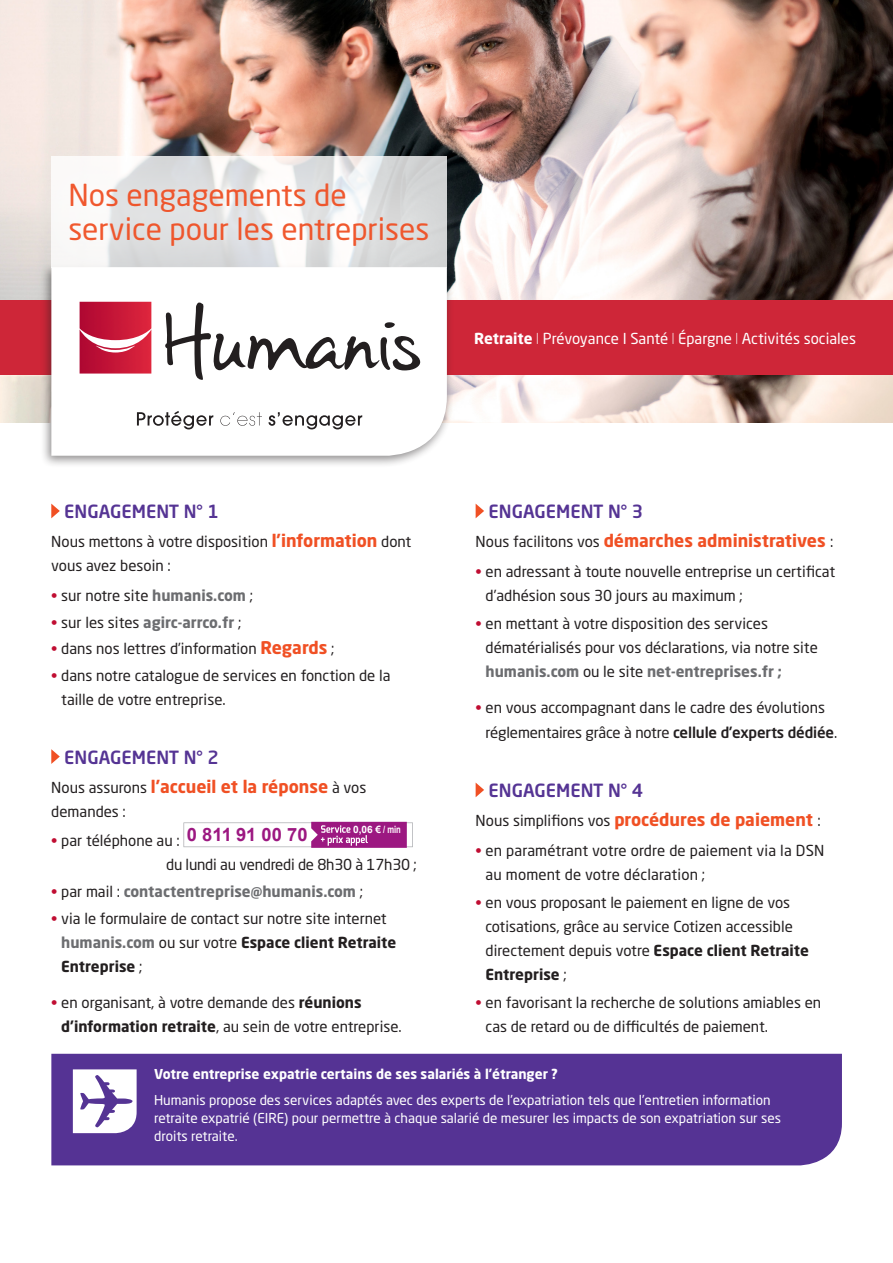
<style>
.page{position:relative;width:893px;height:1263px;background:#fff}
.page>*{position:absolute;margin:0;border:0;box-sizing:border-box;transform-origin:0 0}
.t1{font:30px/33.5px "Neo Sans Std";color:#f05024}
.t2{font:500 18px "Neo Sans Std";color:#553494}
.t3{font:700 17.25px "Neo Sans Std";color:#f05024}
.t4{font:15px/24px "Neo Sans Std";color:#231f20}
.t5{font:700 15px "Neo Sans Std";color:#6c6d70}
.t6{font:15px "Neo Sans Std";color:#fff}
.texte{font:13.5px/18px "Neo Sans Std";color:#fff}
.texte-2{font:700 13.5px "Neo Sans Std";color:#fff}
.t7{font:700 10.05px "Arial";color:#fff}
.s1{font-weight:700}
.s2{font-weight:300}
.s3{font-weight:700;font-size:17.25px;color:#f05024}
.s4{color:#c00d32}
.s5{font-weight:700;color:#6c6d70}
.s6{font-weight:400;color:#c00d32}
.s7{font-weight:400;color:#231f20}
.s8{font-weight:400;font-size:15px;color:#231f20}
.s9{font-weight:500}
</style>
<div class="page">
<img style="left:0;top:0;width:893px;height:422px">
<div style="left:0;top:301px;width:893px;height:74px;background:#ce2638"></div>
<div style="left:40px;top:262px;width:414px;height:207px;background:#231f20;opacity:.5"></div>
<svg style="left:51px;top:298px;width:396px;height:158px"></svg>
<img style="left:80px;top:302px;width:71px;height:72px">
<svg style="left:165px;top:302px;width:255px;height:78px;background:#d5d4d5"></svg>
<div style="left:15px;top:130px;width:467px;height:168px;background:#fff;opacity:.4"></div>
<svg style="left:137px;top:411px;width:225px;height:18px"></svg>
<svg style="left:51px;top:504px;width:9px;height:14px"></svg>
<svg style="left:51px;top:749px;width:9px;height:15px"></svg>
<svg style="left:183px;top:822px;width:230px;height:26px"></svg>
<svg style="left:476px;top:504px;width:8px;height:14px"></svg>
<svg style="left:476px;top:783px;width:8px;height:14px"></svg>
<div style="left:51px;top:1054px;width:791px;height:111px;background:#553394"></div>
<svg style="left:73px;top:1069px;width:64px;height:64px"></svg>
<h1 class="t1" style="left:68px;top:178px;width:363px">Nos engagements de service pour les entreprises</h1>
<p class="t6" style="left:474px;top:329px;width:383px"><span class="s1">Retraite</span> <span class="s2">I</span> Prévoyance I Santé <span class="s2">I</span> Épargne <span class="s2">I</span> Activités sociales</p>
<p class="t2" style="left:64px;top:500px;width:156px">ENGAGEMENT N° 1</p>
<p class="t4" style="left:51px;top:529px;width:362px">Nous mettons à votre disposition <span class="s3">l’information</span> dont vous avez besoin :</p>
<p class="t4" style="left:51px;top:583px;width:203px"><span class="s4">•</span> sur notre site <span class="s5">humanis.com</span> ;</p>
<p class="t5" style="left:51px;top:612px;width:192px"><span class="s6">•</span> <span class="s7">sur les sites</span> agirc-arrco.fr <span class="s7">;</span></p>
<p class="t4" style="left:51px;top:636px;width:285px"><span class="s4">•</span> dans nos lettres d’information <span class="s3">Regards</span> ;</p>
<p class="t4" style="left:61px;top:663px;width:331px;text-indent:-10px"><span class="s4">•</span> dans notre catalogue de services en fonction de la taille de votre entreprise.</p>
<p class="t2" style="left:489px;top:500px;width:156px">ENGAGEMENT N° 3</p>
<p class="t3" style="left:476px;top:529px;width:359px"><span class="s8">Nous facilitons vos</span> démarches administratives <span class="s8">:</span></p>
<p class="t4" style="left:486px;top:559px;width:351px;text-indent:-10px"><span class="s4">•</span> en adressant à toute nouvelle entreprise un certificat d’adhésion sous 30 jours au maximum ;</p>
<p class="t4" style="left:486px;top:611px;width:334px;text-indent:-10px"><span class="s4">•</span> en mettant à votre disposition des services dématérialisés pour vos déclarations, via notre site <span class="s5">humanis.com</span> ou le site <span class="s5">net-entreprises.fr ;</span></p>
<p class="t4" style="left:486px;top:694px;width:353px;line-height:25.5px;text-indent:-10px"><span class="s4">•</span> en vous accompagnant dans le cadre des évolutions réglementaires grâce à notre <span class="s9">cellule d’experts dédiée</span>.</p>
<p class="t2" style="left:64px;top:746px;width:156px">ENGAGEMENT N° 2</p>
<p class="t3" style="left:51px;top:775px;width:317px"><span class="s8">Nous assurons</span> l’accueil et la réponse <span class="s8">à vos</span></p>
<p class="t4" style="left:51px;top:799px;width:76px">demandes :</p>
<p class="t4" style="left:51px;top:828px;width:258px"><span class="s4">•</span> par téléphone au : <sup>0</sup> <sup>811</sup> <sup>91</sup> <sup>00</sup> <sup>70</sup></p>
<p class="t7" style="left:353px;top:822px;width:49px">0,06 € / min</p>
<p class="t4" style="left:166px;top:852px;width:252px">du lundi au vendredi de 8h30 à 17h30 ;</p>
<p class="t5" style="left:51px;top:882px;width:313px"><span class="s6">•</span> <span class="s7">par mail :</span> contactentreprise@humanis.com <span class="s7">;</span></p>
<p class="t4" style="left:61px;top:906px;width:337px;text-indent:-10px"><span class="s4">•</span> via le formulaire de contact sur notre site internet <span class="s5">humanis.com</span> ou sur votre <span class="s1">Espace client Retraite<br>Entreprise</span> ;</p>
<p class="t4" style="left:61px;top:990px;width:342px;text-indent:-10px"><span class="s4">•</span> en organisant, à votre demande des <span class="s1">réunions d’information retraite</span>, au sein de votre entreprise.</p>
<p class="t2" style="left:489px;top:779px;width:156px">ENGAGEMENT N° 4</p>
<p class="t3" style="left:476px;top:808px;width:346px"><span class="s8">Nous simplifions vos</span> procédures de paiement <span class="s8">:</span></p>
<p class="t4" style="left:486px;top:838px;width:340px;text-indent:-10px"><span class="s4">•</span> en paramétrant votre ordre de paiement via la DSN au moment de votre déclaration ;</p>
<p class="t4" style="left:486px;top:890px;width:325px;text-indent:-10px"><span class="s4">•</span> en vous proposant le paiement en ligne de vos cotisations, grâce au service Cotizen accessible directement depuis votre <span class="s1">Espace client Retraite Entreprise</span> ;</p>
<p class="t4" style="left:486px;top:990px;width:337px;text-indent:-10px"><span class="s4">•</span> en favorisant la recherche de solutions amiables en cas de retard ou de difficultés de paiement.</p>
<p class="texte-2" style="left:154px;top:1065px;width:405px">Votre entreprise expatrie certains de ses salariés à l’étranger ?</p>
<p class="texte" style="left:154px;top:1091px;width:628px">Humanis propose des services adaptés avec des experts de l’expatriation tels que l’entretien information retraite expatrié (EIRE) pour permettre à chaque salarié de mesurer les impacts de son expatriation sur ses droits retraite.</p>
</div>
